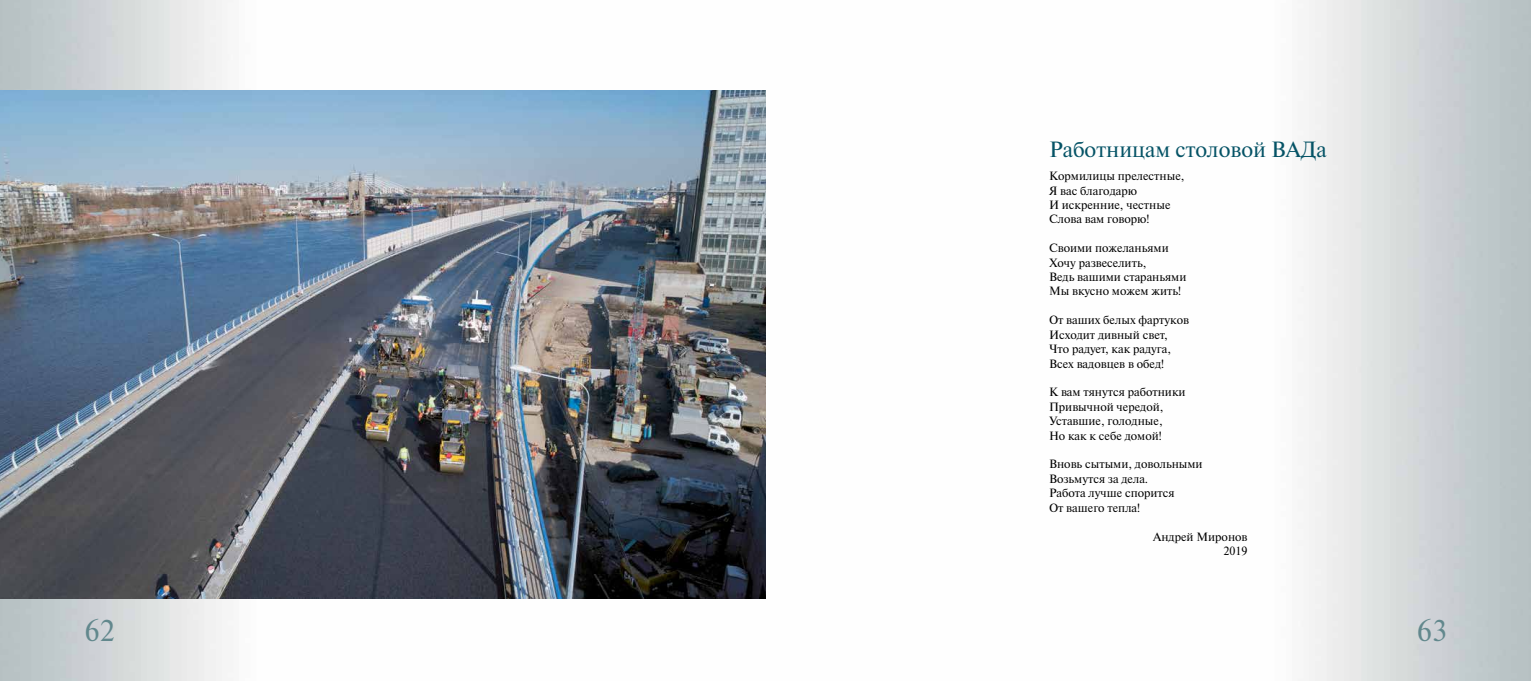
<style>
.page{position:relative;width:1531px;height:681px;background:#fff}
.page>*{position:absolute;margin:0;border:0;box-sizing:border-box;transform-origin:0 0}
.t1{font:30px "Newton C";color:#62888d}
.t2{font:22px "Newton C";color:#055366}
.t3{font:12px/14.4px "Newton C";color:#000}
</style>
<div class="page">
<img style="left:0;top:0;width:1531px;height:680px">
<img style="left:0;top:91px;width:765px;height:507px">
<h2 class="t2" style="left:1049px;top:137px;width:279px">Работницам столовой ВАДа</h2>
<p class="t3" style="left:1049px;top:169px;width:137px">Кормилицы прелестные,<br>Я вас благодарю<br>И искренние, честные<br>Слова вам говорю!</p>
<p class="t3" style="left:1049px;top:241px;width:139px">Своими пожеланьями<br>Хочу развеселить,<br>Ведь вашими стараньями<br>Мы вкусно можем жить!</p>
<p class="t3" style="left:1049px;top:313px;width:141px">От ваших белых фартуков<br>Исходит дивный свет,<br>Что радует, как радуга,<br>Всех вадовцев в обед!</p>
<p class="t3" style="left:1049px;top:385px;width:138px">К вам тянутся работники<br>Привычной чередой,<br>Уставшие, голодные,<br>Но как к себе домой!</p>
<p class="t3" style="left:1049px;top:457px;width:155px">Вновь сытыми, довольными<br>Возьмутся за дела.<br>Работа лучше спорится<br>От вашего тепла!</p>
<p class="t3" style="left:1153px;top:529px;width:96px;text-align:right">Андрей Миронов<br>2019</p>
<h1 class="t1" style="left:85px;top:614px;width:32px">62</h1>
<h1 class="t1" style="left:1417px;top:614px;width:32px">63</h1>
</div>
